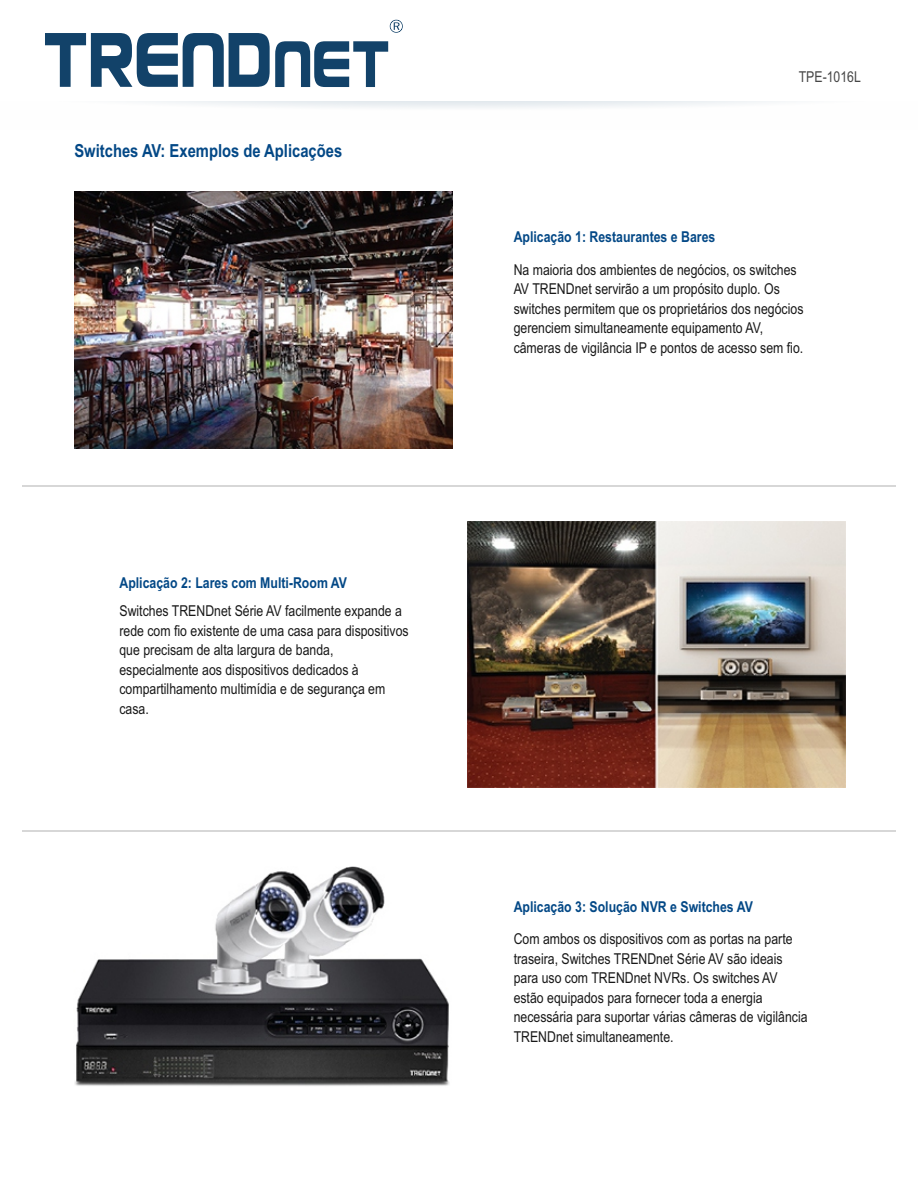
<style>
.page{position:relative;width:918px;height:1188px;background:#fff}
.page>*{position:absolute;margin:0;border:0;box-sizing:border-box;transform-origin:0 0}
.t1{font:700 18px "Arial Narrow";color:#034886}
.t2{font:15px/19.5px "Arial Narrow";color:#181818}
.t3{font:700 15px "Arial Narrow";color:#034886}
.t4{font:15px "Arial Narrow";color:#464646}
</style>
<div class="page">
<svg style="left:45px;top:20px;width:358px;height:67px"></svg>
<svg style="left:149px;top:101px;width:626px;height:7px"></svg>
<hr style="left:23px;top:486px;width:873px;height:1px;background:#d7d7d7">
<hr style="left:23px;top:830px;width:873px;height:1px;background:#d7d7d7">
<img style="left:74px;top:191px;width:378px;height:257px">
<img style="left:467px;top:522px;width:378px;height:265px">
<img style="left:75px;top:866px;width:375px;height:220px">
<p class="t1" style="left:74px;top:144px;width:269px">Switches AV: Exemplos de Aplicações</p>
<p class="t3" style="left:119px;top:577px;width:229px">Aplicação 2: Lares com Multi-Room AV</p>
<p class="t2" style="left:119px;top:603px;width:291px">Switches TRENDnet Série AV facilmente expande a rede com fio existente de uma casa para dispositivos que precisam de alta largura de banda, especialmente aos dispositivos dedicados à compartilhamento multimídia e de segurança em casa.</p>
<p class="t4" style="left:799px;top:71px;width:64px">TPE-1016L</p>
<p class="t3" style="left:514px;top:231px;width:203px">Aplicação 1: Restaurantes e Bares</p>
<p class="t2" style="left:514px;top:261px;width:291px">Na maioria dos ambientes de negócios, os switches AV TRENDnet servirão a um propósito duplo. Os switches permitem que os proprietários dos negócios gerenciem simultaneamente equipamento AV, câmeras de vigilância IP e pontos de acesso sem fio.</p>
<p class="t3" style="left:514px;top:901px;width:241px">Aplicação 3: Solução NVR e Switches AV</p>
<p class="t2" style="left:514px;top:930px;width:295px">Com ambos os dispositivos com as portas na parte traseira, Switches TRENDnet Série AV são ideais para uso com TRENDnet NVRs. Os switches AV estão equipados para fornecer toda a energia necessária para suportar várias câmeras de vigilância TRENDnet simultaneamente.</p>
</div>
